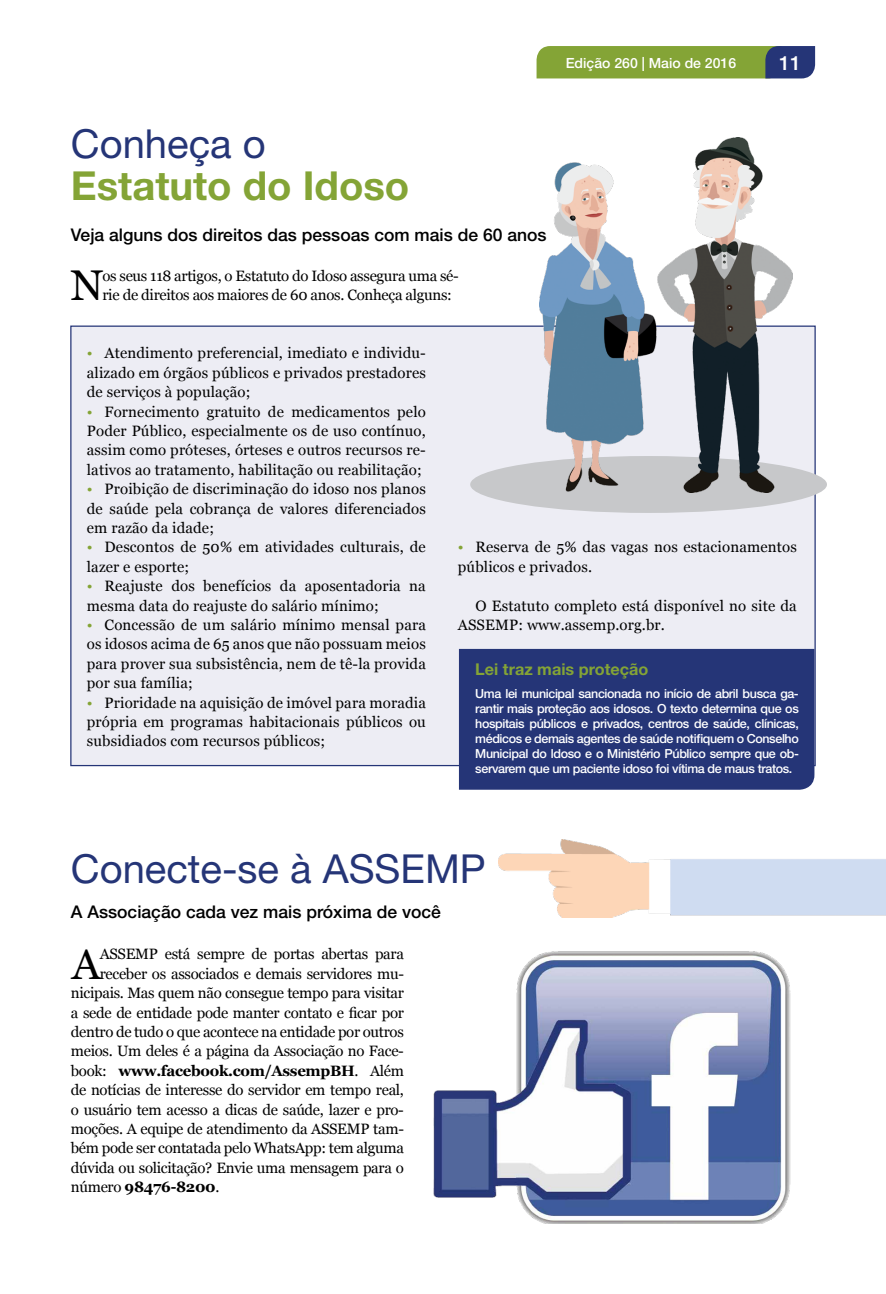
<style>
.page{position:relative;width:886px;height:1294px;background:#fff}
.page>*{position:absolute;margin:0;border:0;box-sizing:border-box;transform-origin:0 0}
.t1{font:43px "Georgia";color:#000}
.t2{font:40px "Helvetica Neue LT Std";color:#253577}
.t3{font:700 40px "Helvetica Neue LT Std";color:#84a436}
.t4{font:500 19.62px "Helvetica Neue LT Std";color:#fff}
.t5{font:500 17.5px "Helvetica Neue LT Std";color:#000}
.t6{font:700 16.25px "Helvetica Neue LT Std";color:#84a436}
.t7{font:15px/19.4px "Georgia";letter-spacing:-.02em;color:#000;text-align:justify}
.t8{font:15px/19.4px "Georgia";letter-spacing:.01em;color:#000}
.t9{font:700 15px "Georgia";letter-spacing:-.02em;color:#000}
.t10{font:500 14px "Helvetica Neue LT Std";color:#fff}
.t11{font:500 12.5px/15px "Helvetica Neue LT Std";letter-spacing:-.03em;color:#fff;text-align:justify}
.s1{color:#84a436}
.s2{font-weight:400}
</style>
<div class="page">
<svg style="left:536px;top:46px;width:279px;height:32px;background:#759243"></svg>
<div style="left:70px;top:325px;width:746px;height:441px;background:#ededf4;border:1px solid #253577"></div>
<div style="left:459px;top:649px;width:355px;height:140px;background:#253577"></div>
<div style="left:470px;top:456px;width:357px;height:57px;background:#c7c8ca;border-radius:50%"></div>
<img style="left:539px;top:137px;width:254px;height:355px">
<img style="left:433px;top:951px;width:358px;height:271px">
<img style="left:499px;top:839px;width:387px;height:78px">
<p class="t10" style="left:566px;top:55px;width:172px">Edição 260 | Maio de 2016</p>
<h3 class="t4" style="left:779px;top:52px;width:23px">11</h3>
<h2 class="t2" style="left:71px;top:119px;width:196px">Conheça o</h2>
<h2 class="t3" style="left:71px;top:161px;width:340px">Estatuto do Idoso</h2>
<p class="t5" style="left:71px;top:225px;width:477px">Veja alguns dos direitos das pessoas com mais de 60 anos</p>
<h1 class="t1" style="left:70px;top:259px;width:34px">N</h1>
<p class="t7" style="left:102px;top:266px;width:358px">os seus 118 artigos, o Estatuto do Idoso assegura uma sé&shy;rie de direitos aos maiores de 60 anos. Conheça alguns:</p>
<p class="t7" style="left:87px;top:344px;width:341px"><span class="s1">•</span> Atendimento preferencial, imediato e individu&shy;alizado em órgãos públicos e privados prestadores de serviços à população;</p>
<p class="t7" style="left:87px;top:402px;width:340px"><span class="s1">•</span> Fornecimento gratuito de medicamentos pelo Poder Público, especialmente os de uso contínuo, assim como próteses, órteses e outros recursos re&shy;lativos ao tratamento, habilitação ou reabilitação;</p>
<p class="t7" style="left:87px;top:479px;width:340px"><span class="s1">•</span> Proibição de discriminação do idoso nos planos de saúde pela cobrança de valores diferenciados em razão da idade;</p>
<p class="t8" style="left:87px;top:538px;width:340px"><span class="s1">•</span> Descontos de 50% em atividades culturais, de lazer e esporte;</p>
<p class="t8" style="left:87px;top:576px;width:340px"><span class="s1">•</span> Reajuste dos benefícios da aposentadoria na mesma data do reajuste do salário mínimo;</p>
<p class="t7" style="left:87px;top:615px;width:341px"><span class="s1">•</span> Concessão de um salário mínimo mensal para os idosos acima de 65 anos que não possuam meios para prover sua subsistência, nem de tê-la provida por sua família;</p>
<p class="t7" style="left:87px;top:693px;width:341px"><span class="s1">•</span> Prioridade na aquisição de imóvel para moradia própria em programas habitacionais públicos ou subsidiados com recursos públicos;</p>
<p class="t8" style="left:458px;top:538px;width:341px"><span class="s1">•</span> Reserva de 5% das vagas nos estacionamentos públicos e privados.</p>
<p class="t8" style="left:458px;top:596px;width:340px;text-indent:18px">O Estatuto completo está disponível no site da<br>ASSEMP: www.assemp.org.br.</p>
<p class="t6" style="left:475px;top:659px;width:174px">Lei traz mais proteção</p>
<p class="t11" style="left:475px;top:685px;width:325px">Uma lei municipal sancionada no início de abril busca ga&shy;rantir mais proteção aos idosos. O texto determina que os hospitais públicos e privados, centros de saúde, clínicas, médicos e demais agentes de saúde notifiquem o Conselho Municipal do ldoso e o Ministério Público sempre que ob&shy;servarem que um paciente idoso foi vítima de maus tratos.</p>
<h2 class="t2" style="left:71px;top:844px;width:416px">Conecte-se à ASSEMP</h2>
<p class="t5" style="left:71px;top:901px;width:371px">A Associação cada vez mais próxima de você</p>
<p class="t7" style="left:100px;top:944px;width:306px">ASSEMP está sempre de portas abertas para</p>
<p class="t7" style="left:100px;top:964px;width:306px">receber os associados e demais servidores mu-</p>
<p class="t7" style="left:71px;top:983px;width:335px">nicipais. Mas quem não consegue tempo para visitar</p>
<p class="t7" style="left:71px;top:1003px;width:335px">a sede de entidade pode manter contato e ficar por</p>
<p class="t7" style="left:71px;top:1022px;width:334px">dentro de tudo o que acontece na entidade por outros</p>
<p class="t7" style="left:71px;top:1041px;width:334px">meios. Um deles é a página da Associação no Face-</p>
<p class="t9" style="left:71px;top:1060px;width:335px"><span class="s2">book:</span> www.facebook.com/AssempBH<span class="s2">. Além</span></p>
<p class="t7" style="left:71px;top:1080px;width:335px">de notícias de interesse do servidor em tempo real,</p>
<p class="t7" style="left:71px;top:1099px;width:334px">o usuário tem acesso a dicas de saúde, lazer e pro-</p>
<p class="t7" style="left:71px;top:1119px;width:335px">moções. A equipe de atendimento da ASSEMP tam-</p>
<p class="t7" style="left:71px;top:1138px;width:335px">bém pode ser contatada pelo WhatsApp: tem alguma</p>
<p class="t7" style="left:71px;top:1158px;width:335px">dúvida ou solicitação? Envie uma mensagem para o</p>
<p class="t9" style="left:71px;top:1177px;width:150px"><span class="s2">número</span> 98476-8200<span class="s2">.</span></p>
<h1 class="t1" style="left:72px;top:937px;width:30px">A</h1>
</div>
